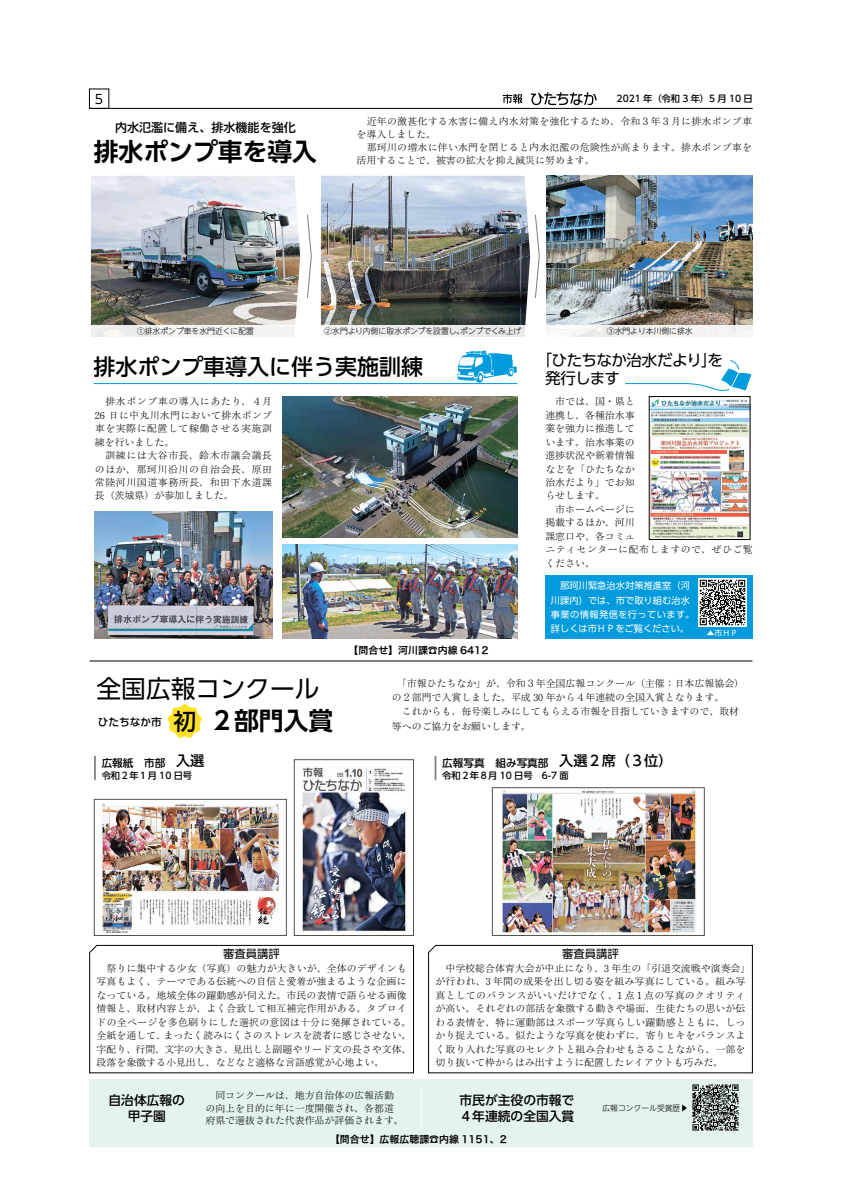
<style>
.page{position:relative;width:842px;height:1191px;background:#fff}
.page>*{position:absolute;margin:0;border:0;box-sizing:border-box;transform-origin:0 0}
.t1{font:700 24.8px "UD Shin Go Pro De";color:#000}
.t2{font:24.8px "UD Shin Go Pro";color:#000}
.t3{font:500 22px "UD Shin Go Pro";color:#000}
.t4{font:15.6px "UD Shin Go Pro";letter-spacing:-.04em;color:#000}
.t5{font:500 12.8px/16.3px "UD Shin Go Pro";color:#000;text-align:center}
.t6{font:12.8px "UD Shin Go Pro";color:#000}
.t7{font:500 12px "UD Shin Go Pro";color:#000}
.t8{font:11.3px "UD Shin Go Pro";color:#000}
.t9{font:500 10.6px "UD Shin Go Pro";color:#000}
.t10{font:300 9.9px/13.5px "Ro H Min Sink Pro";letter-spacing:.01em;color:#000}
.t11{font:300 9.9px/13.5px "Ro H Min Sink Pro";letter-spacing:.06em;color:#000}
.t12{font:9.9px "Hira Kaku Pro W6";color:#000}
.t13{font:9.2px/14.2px "UD Shin Go Pro";letter-spacing:.005em;color:#fff}
.t14{font:500 9.2px "UD Shin Go Pro";color:#000}
.t15{font:300 7.8px "UD Shin M Go Pro";color:#000}
.t16{font:7.8px "UD Shin M Go Pro";color:#fff}
.s1{font-size:22.7px}
.s2{font-size:14.2px}
</style>
<div class="page">
<hr style="left:89px;top:108px;width:664px;height:1px;background:#000">
<div style="left:89px;top:89px;width:20px;height:20px;border:1px solid #000"></div>
<svg style="left:531px;top:92px;width:66px;height:13px"></svg>
<svg style="left:503px;top:94px;width:19px;height:10px"></svg>
<img style="left:91px;top:176px;width:209px;height:149px">
<img style="left:321px;top:176px;width:209px;height:149px">
<img style="left:547px;top:176px;width:206px;height:149px">
<div style="left:89px;top:1079px;width:663px;height:68px;background:#e4f3ee"></div>
<svg style="left:167px;top:703px;width:35px;height:35px"></svg>
<div style="left:545px;top:575px;width:207px;height:64px;background:#009bdc"></div>
<img style="left:95px;top:511px;width:177px;height:128px">
<img style="left:651px;top:399px;width:97px;height:138px">
<svg style="left:307px;top:214px;width:5px;height:84px"></svg>
<svg style="left:535px;top:214px;width:5px;height:84px"></svg>
<hr style="left:90px;top:660px;width:662px;height:1px;background:#000">
<img style="left:692px;top:1084px;width:47px;height:47px">
<img style="left:502px;top:790px;width:195px;height:143px">
<div style="left:492px;top:787px;width:212px;height:148px;border:1px solid #55504b"></div>
<img style="left:99px;top:803px;width:181px;height:130px">
<div style="left:94px;top:799px;width:192px;height:136px;border:1px solid #55504b"></div>
<img style="left:302px;top:767px;width:105px;height:165px">
<div style="left:294px;top:759px;width:120px;height:176px;border:1px solid #55504b"></div>
<svg style="left:89px;top:945px;width:325px;height:128px"></svg>
<svg style="left:428px;top:945px;width:325px;height:128px"></svg>
<svg style="left:94px;top:756px;width:2px;height:24px"></svg>
<svg style="left:435px;top:756px;width:1px;height:24px"></svg>
<hr style="left:421px;top:1086px;width:1px;height:42px;background:#fff">
<svg style="left:457px;top:350px;width:60px;height:33px"></svg>
<hr style="left:93px;top:383px;width:424px;height:1px;background:#009bdc">
<svg style="left:91px;top:325px;width:662px;height:12px;fill:#f4f3f1"></svg>
<img style="left:283px;top:396px;width:234px;height:141px">
<img style="left:283px;top:544px;width:234px;height:95px">
<svg style="left:625px;top:359px;width:126px;height:32px"></svg>
<img style="left:698px;top:578px;width:48px;height:48px">
<p class="t6" style="left:95px;top:89px;width:10px">5</p>
<p class="t14" style="left:617px;top:91px;width:138px">2021 年（令和 3 年）5 月 10 日</p>
<p class="t7" style="left:115px;top:118px;width:182px">内水氾濫に備え、排水機能を強化</p>
<h1 class="t1" style="left:94px;top:131px;width:225px">排水ポンプ車を導入</h1>
<p class="t10" style="left:357px;top:116px;width:397px;line-height:12.8px">　近年の激甚化する水害に備え内水対策を強化するため、令和３年３月に排水ポンプ車を導入しました。<br>　那珂川の増水に伴い水門を閉じると内水氾濫の危険性が高まります。排水ポンプ車を活用することで、被害の拡大を抑え減災に努めます。</p>
<p class="t15" style="left:137px;top:325px;width:118px">①排水ポンプ車を水門近くに配置</p>
<p class="t15" style="left:324px;top:325px;width:199px">②水門より内側に取水ポンプを設置し、ポンプでくみ上げ</p>
<p class="t15" style="left:607px;top:325px;width:87px">③水門より本川側に排水</p>
<h3 class="t4" style="left:537px;top:347px;width:188px">「ひたちなか治水だより」を</h3>
<h2 class="t3" style="left:93px;top:348px;width:331px">排水ポンプ車導入に伴う実施訓練</h2>
<h3 class="t4" style="left:545px;top:365px;width:76px">発行します</h3>
<p class="t11" style="left:95px;top:395px;width:179px">　排水ポンプ車の導入にあたり、４月<br>26 日に中丸川水門において排水ポンプ車を実際に配置して稼働させる実施訓練を行いました。<br>　訓練には大谷市長、鈴木市議会議長のほか、那珂川沿川の自治会長、原田常陸河川国道事務所長、和田下水道課長（茨城県）が参加しました。</p>
<p class="t10" style="left:545px;top:395px;width:209px">　市では、国・県と<br>連携し、各種治水事<br>業を強力に推進して<br>います。治水事業の<br>進捗状況や新着情報<br>などを「ひたちなか<br>治水だより」でお知<br>らせします。<br>　市ホームページに<br>掲載するほか、河川<br>課窓口や、各コミュ<br>ニティセンターに配布しますので、ぜひご覧ください。</p>
<p class="t13" style="left:551px;top:578px;width:145px">　那珂川緊急治水対策推進室（河川課内）では、市で取り組む治水事業の情報発信を行っています。詳しくは市ＨＰをご覧ください。</p>
<p class="t16" style="left:707px;top:626px;width:33px">▲市ＨＰ</p>
<h1 class="t2" style="left:96px;top:668px;width:225px">全国広報コンクール</h1>
<h1 class="t1" style="left:209px;top:700px;width:126px">２部門入賞</h1>
<p class="t9" style="left:98px;top:713px;width:100px">ひたちなか市 <span class="s1">初</span></p>
<p class="t9" style="left:102px;top:754px;width:104px">広報紙　市部　<span class="s2">入選</span></p>
<p class="t14" style="left:102px;top:768px;width:92px">令和２年１月 10 日号</p>
<p class="t12" style="left:349px;top:641px;width:141px">【問合せ】河川課☎内線 6412</p>
<p class="t10" style="left:392px;top:677px;width:354px;line-height:14.2px">　「市報ひたちなか」が、令和３年全国広報コンクール（主催：日本広報協会）の２部門で入賞しました。平成 30 年から４年連続の全国入賞となります。<br>　これからも、毎号楽しみにしてもらえる市報を目指していきますので、取材等へのご協力をお願いします。</p>
<p class="t9" style="left:442px;top:754px;width:232px">広報写真　組み写真部　<span class="s2">入選２席（３位）</span></p>
<p class="t14" style="left:442px;top:768px;width:128px">令和２年８月 10 日号　6-7 面</p>
<p class="t8" style="left:223px;top:944px;width:58px">審査員講評</p>
<p class="t10" style="left:97px;top:962px;width:316px">　祭りに集中する少女（写真）の魅力が大きいが、全体のデザインも写真もよく、テーマである伝統への自信と愛着が強まるような企画になっている。地域全体の躍動感が伺えた。市民の表情で語らせる画像情報と、取材内容とが、よく合致して相互補完作用がある。タブロイドの全ページを多色刷りにした選択の意図は十分に発揮されている。全紙を通して、まったく読みにくさのストレスを読者に感じさせない。字配り、行間、文字の大きさ、見出しと副題やリード文の長さや文体、段落を象徴する小見出し、などなど適格な言語感覚が心地よい。</p>
<p class="t10" style="left:205px;top:1089px;width:200px;line-height:12.8px">　同コンクールは、地方自治体の広報活動の向上を目的に年に一度開催され、各都道府県で選抜された代表作品が評価されます。</p>
<p class="t8" style="left:562px;top:944px;width:58px">審査員講評</p>
<p class="t10" style="left:435px;top:962px;width:316px">　中学校総合体育大会が中止になり、3 年生の「引退交流戦や演奏会」が行われ、3 年間の成果を出し切る姿を組み写真にしている。組み写真としてのバランスがいいだけでなく、1 点 1 点の写真のクオリティが高い。それぞれの部活を象徴する動きや場面、生徒たちの思いが伝わる表情を、特に運動部はスポーツ写真らしい躍動感とともに、しっかり捉えている。似たような写真を使わずに、寄りヒキをバランスよく取り入れた写真のセレクトと組み合わせもさることながら、一部を切り抜いて枠からはみ出すように配置したレイアウトも巧みだ。</p>
<p class="t5" style="left:109px;top:1091px;width:78px">自治体広報の甲子園</p>
<p class="t5" style="left:460px;top:1091px;width:116px;text-align:left">市民が主役の市報で<br>４年連続の全国入賞</p>
<p class="t12" style="left:330px;top:1130px;width:178px">【問合せ】広報広聴課☎内線 1151、2</p>
<p class="t15" style="left:602px;top:1101px;width:87px">広報コンクール受賞歴▶</p>
</div>
